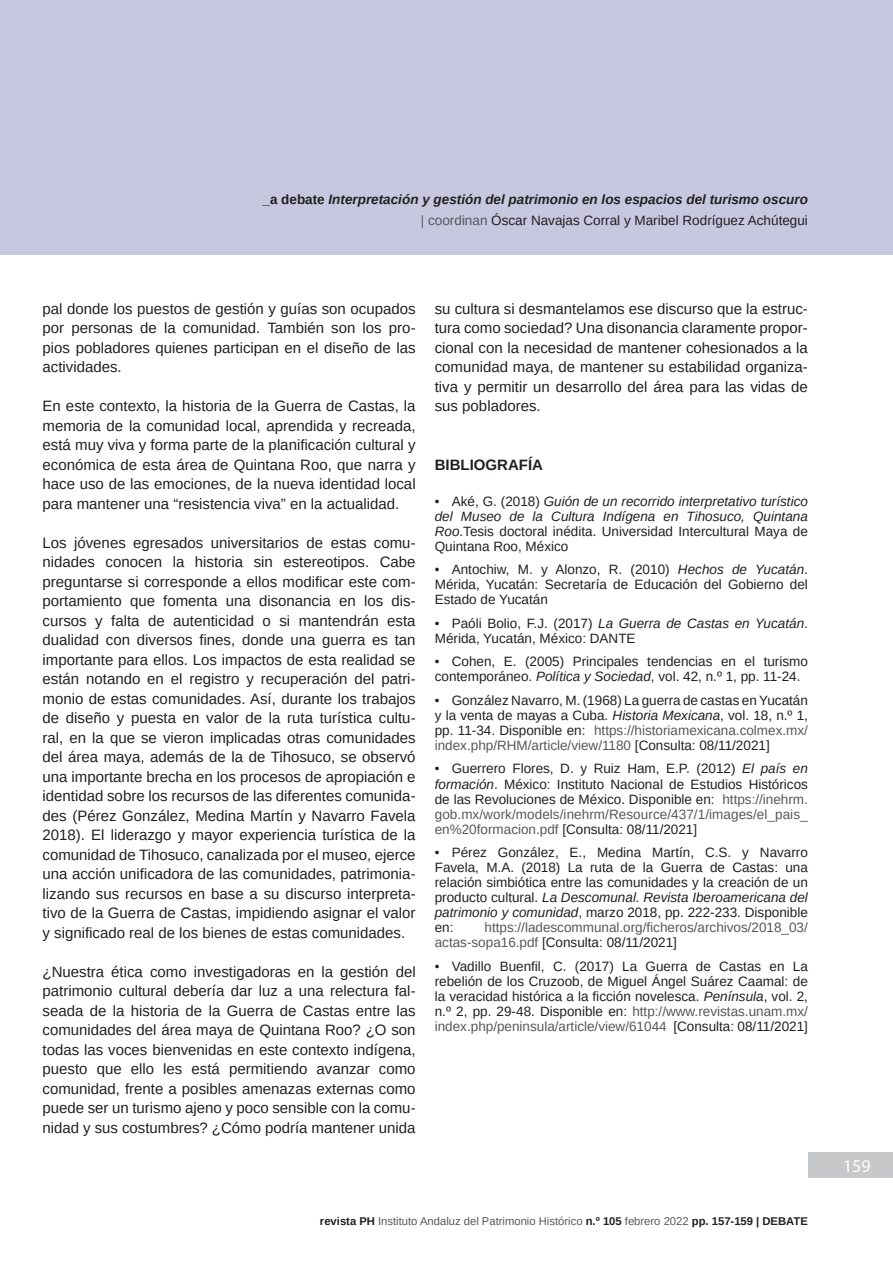
<style>
.page{position:relative;width:893px;height:1263px;background:#fff}
.page>*{position:absolute;margin:0;border:0;box-sizing:border-box;transform-origin:0 0}
.t1{font:18px "Myriad Pro";color:#fff}
.t2{font:15px/19.5px "Arimo";color:#231f20;text-align:justify}
.Bibliografia_título{font:700 15px "Arimo";color:#231f20}
.t3{font:13.5px/15px "Arimo";color:#231f20;text-align:justify}
.t4{font:italic 13.5px/15px "Arimo";color:#231f20;text-align:justify}
.t5{font:italic 700 13.5px/21px "Arimo";color:#231f20;text-align:right}
.t6{font:13.5px/15px "Arimo";color:#57585a}
.t7{font:11.25px "Arimo";color:#57585a}
.s1{font-style:normal}
.s2{font-weight:400;font-style:normal;color:#57585a}
.s3{font-weight:400;font-style:normal}
.s4{font-style:italic}
.s5{color:#57585a}
.s6{color:#231f20}
.s7{font-weight:700;color:#231f20}
</style>
<div class="page">
<div style="left:0;top:0;width:893px;height:255px;background:#c7c7e0"></div>
<div style="left:808px;top:1152px;width:85px;height:26px;background:#c7c8ca"></div>
<p class="t5" style="left:262px;top:189px;width:547px"><span class="s1">_a debate</span> Interpretación y gestión del patrimonio en los espacios del turismo oscuro <span class="s2">| coordinan</span> <span class="s3">Óscar Navajas Corral y Maribel Rodríguez Achútegui</span></p>
<p class="t2" style="left:43px;top:299px;width:375px">pal donde los puestos de gestión y guías son ocupados por personas de la comunidad. También son los pro&shy;pios pobladores quienes participan en el diseño de las actividades.</p>
<p class="t2" style="left:43px;top:396px;width:375px">En este contexto, la historia de la Guerra de Castas, la memoria de la comunidad local, aprendida y recreada, está muy viva y forma parte de la planificación cultural y económica de esta área de Quintana Roo, que narra y hace uso de las emociones, de la nueva identidad local para mantener una “resistencia viva” en la actualidad.</p>
<p class="t2" style="left:43px;top:533px;width:375px">Los jóvenes egresados universitarios de estas comu&shy;nidades conocen la historia sin estereotipos. Cabe preguntarse si corresponde a ellos modificar este com&shy;portamiento que fomenta una disonancia en los dis&shy;cursos y falta de autenticidad o si mantendrán esta dualidad con diversos fines, donde una guerra es tan importante para ellos. Los impactos de esta realidad se están notando en el registro y recuperación del patri&shy;monio de estas comunidades. Así, durante los trabajos de diseño y puesta en valor de la ruta turística cultu&shy;ral, en la que se vieron implicadas otras comunidades del área maya, además de la de Tihosuco, se observó una importante brecha en los procesos de apropiación e identidad sobre los recursos de las diferentes comunida&shy;des (Pérez González, Medina Martín y Navarro Favela 2018). El liderazgo y mayor experiencia turística de la comunidad de Tihosuco, canalizada por el museo, ejerce una acción unificadora de las comunidades, patrimonia&shy;lizando sus recursos en base a su discurso interpreta&shy;tivo de la Guerra de Castas, impidiendo asignar el valor y significado real de los bienes de estas comunidades.</p>
<p class="t2" style="left:43px;top:962px;width:375px">¿Nuestra ética como investigadoras en la gestión del patrimonio cultural debería dar luz a una relectura fal&shy;seada de la historia de la Guerra de Castas entre las comunidades del área maya de Quintana Roo? ¿O son todas las voces bienvenidas en este contexto indígena, puesto que ello les está permitiendo avanzar como comunidad, frente a posibles amenazas externas como puede ser un turismo ajeno y poco sensible con la comu&shy;nidad y sus costumbres? ¿Cómo podría mantener unida</p>
<p class="t2" style="left:435px;top:299px;width:375px">su cultura si desmantelamos ese discurso que la estruc&shy;tura como sociedad? Una disonancia claramente propor&shy;cional con la necesidad de mantener cohesionados a la comunidad maya, de mantener su estabilidad organiza&shy;tiva y permitir un desarrollo del área para las vidas de sus pobladores.</p>
<p class="Bibliografia_título" style="left:435px;top:454px;width:110px">BIBLIOGRAFÍA</p>
<p class="t4" style="left:435px;top:494px;width:375px"><span class="s1">• Aké, G. (2018)</span> Guión de un recorrido interpretativo turístico del Museo de la Cultura Indígena en Tihosuco, Quintana Roo<span class="s1">.Tesis doctoral inédita. Universidad Intercultural Maya de Quintana Roo, México</span></p>
<p class="t3" style="left:435px;top:562px;width:375px">• Antochiw, M. y Alonzo, R. (2010) <span class="s4">Hechos de Yucatán</span>.<br>Mérida, Yucatán: Secretaría de Educación del Gobierno del Estado de Yucatán</p>
<p class="t3" style="left:435px;top:616px;width:375px">• Paóli Bolio, F.J. (2017) <span class="s4">La Guerra de Castas en Yucatán</span>.<br>Mérida, Yucatán, México: DANTE</p>
<p class="t3" style="left:435px;top:654px;width:375px">• Cohen, E. (2005) Principales tendencias en el turismo contemporáneo. <span class="s4">Política y Sociedad</span>, vol. 42, n.º 1, pp. 11-24.</p>
<p class="t3" style="left:435px;top:693px;width:375px">• González Navarro, M. (1968) La guerra de castas en Yucatán y la venta de mayas a Cuba. <span class="s4">Historia Mexicana</span>, vol. 18, n.º 1, pp. 11-34. Disponible en: <span class="s5">https://historiamexicana.colmex.mx/ index.php/RHM/article/view/1180</span> [Consulta: 08/11/2021]</p>
<p class="t3" style="left:435px;top:761px;width:375px">• Guerrero Flores, D. y Ruiz Ham, E.P. (2012) <span class="s4">El país en formación</span>. México: Instituto Nacional de Estudios Históricos de las Revoluciones de México. Disponible en: <span class="s5">https://inehrm. gob.mx/work/models/inehrm/Resource/437/1/images/el_pais_ en%20formacion.pdf</span> [Consulta: 08/11/2021]</p>
<p class="t3" style="left:435px;top:845px;width:375px">• Pérez González, E., Medina Martín, C.S. y Navarro Favela, M.A. (2018) La ruta de la Guerra de Castas: una relación simbiótica entre las comunidades y la creación de un producto cultural. <span class="s4">La Descomunal. Revista Iberoamericana del patrimonio y comunidad</span>, marzo 2018, pp. 222-233. Disponible en:</p>
<p class="t6" style="left:435px;top:920px;width:375px;text-indent:50px">https://ladescommunal.org/ficheros/archivos/2018_03/ actas-sopa16.pdf <span class="s6">[Consulta: 08/11/2021]</span></p>
<p class="t3" style="left:435px;top:958px;width:375px">• Vadillo Buenfil, C. (2017) La Guerra de Castas en La rebelión de los Cruzoob, de Miguel Ángel Suárez Caamal: de la veracidad histórica a la ficción novelesca. <span class="s4">Península</span>, vol. 2, n.º 2, pp. 29-48. Disponible en: <span class="s5">http://www.revistas.unam.mx/ index.php/peninsula/article/view/61044</span> [Consulta: 08/11/2021]</p>
<p class="t7" style="left:320px;top:1213px;width:489px"><span class="s7">revista PH</span> Instituto Andaluz del Patrimonio Histórico <span class="s7">n.º 105</span> febrero 2022 <span class="s7">pp. 157-159 | DEBATE</span></p>
<p class="t1" style="left:843px;top:1155px;width:29px">159</p>
</div>
